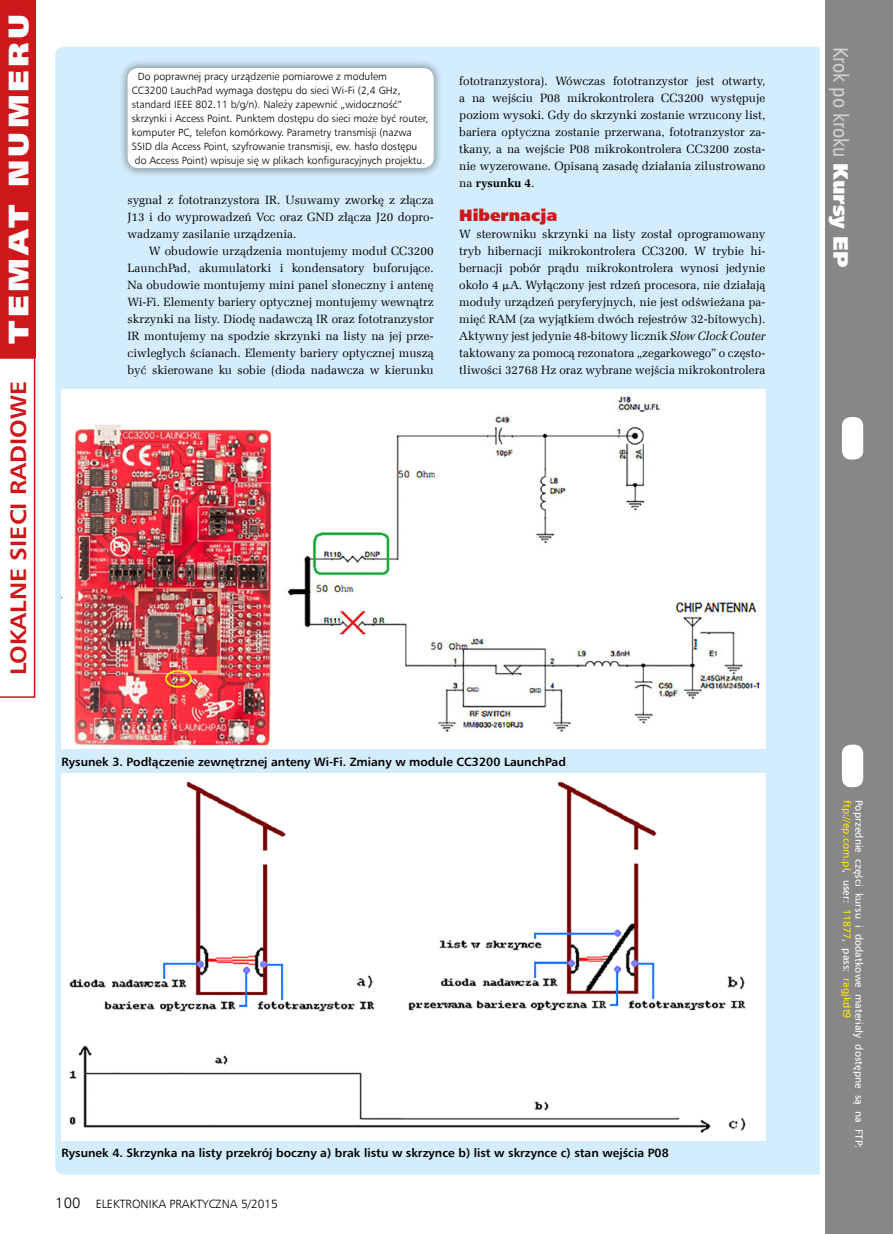
<style>
.page{position:relative;width:893px;height:1234px;background:#fff}
.page>*{position:absolute;margin:0;border:0;box-sizing:border-box;transform-origin:0 0}
._4_Podpis{font:28.5px "Humnst 777 X Blk EU";letter-spacing:.1em;color:#fff;scale:1.1 1}
._4_Podpis-2{font:700 22.5px "Humnst 777 EU";color:#cd171a;scale:1.1 1}
.t1{font:21px "Humnst 777 Cn EU";color:#d0d0d0}
._3_Srodtytul_kurs{font:16.5px "Humnst 777 X Blk EU";color:#cd171a}
._1_Body{font:12px/17px "Zapf Ellipt EU";color:#000;text-align:justify}
._4_Podpis-3{font:700 12px "Humnst 777 EU";color:#000}
.t2{font:12px "Humnst 777 Lt EU";color:#000}
.t3{font:10.5px/14px "Humnst 777 Lt EU";color:#000}
.t4{font:10.5px "Humnst 777 EU";letter-spacing:.005em;color:#fff}
.t5{font:10.5px "Humnst 777 EU";letter-spacing:.005em;color:#ffed00}
.s1{font-weight:700}
.s2{font-family:"Math With Greek"}
.s3{font-style:italic}
.s4{font-size:15px}
.s5{font-family:"Humnst 777 X Blk EU";color:#fff}
.s6{color:#fff}
</style>
<div class="page">
<div style="left:55px;top:47px;width:778px;height:1127px;background:#d4edfc;border-radius:9px"></div>
<div style="left:825px;top:0;width:68px;height:1233px;background:#878787"></div>
<div style="left:842px;top:417px;width:21px;height:42px;background:#fff;border-radius:9px"></div>
<div style="left:842px;top:744px;width:21px;height:43px;background:#fff;border-radius:9px"></div>
<hr style="left:821px;top:0;width:4px;height:1233px;background:#fff">
<div style="left:0;top:0;width:35px;height:357px;background:#cd171a"></div>
<svg style="left:0;top:357px;width:35px;height:340px"></svg>
<img style="left:62px;top:390px;width:703px;height:358px">
<img style="left:62px;top:773px;width:703px;height:367px">
<div style="left:118px;top:58px;width:326px;height:120px;background:#000;opacity:.35"></div>
<div style="left:128px;top:68px;width:306px;height:100px;background:#fff;border-radius:11px"></div>
<p class="_4_Podpis" style="left:0;top:343px;width:301px;rotate:-90deg">TEMAT NUMERU</p>
<p class="_4_Podpis-2" style="left:4px;top:675px;width:269px;rotate:-90deg">LOKALNE SIECI RADIOWE</p>
<p class="t3" style="left:132px;top:69px;width:298px;text-indent:6px">Do poprawnej pracy urządzenie pomiarowe z modułem<br>CC3200 LauchPad wymaga dostępu do sieci Wi-Fi (2,4 GHz, standard IEEE 802.11 b/g/n). Należy zapewnić „widoczność” skrzynki i Access Point. Punktem dostępu do sieci może być router, komputer PC, telefon komórkowy. Parametry transmisji (nazwa SSID dla Access Point, szyfrowanie transmisji, ew. hasło dostępu do Access Point) wpisuje się w plikach konfiguracyjnych projektu.</p>
<p class="_1_Body" style="left:128px;top:192px;width:308px">sygnał z fototranzystora IR. Usuwamy zworkę z złącza J13 i do wyprowadzeń Vcc oraz GND złącza J20 dopro&shy;wadzamy zasilanie urządzenia.</p>
<p class="_1_Body" style="left:128px;top:243px;width:308px;text-indent:21px">W obudowie urządzenia montujemy moduł CC3200<br>LaunchPad, akumulatorki i kondensatory buforujące.<br>Na obudowie montujemy mini panel słoneczny i antenę Wi-Fi. Elementy bariery optycznej montujemy wewnątrz skrzynki na listy. Diodę nadawczą IR oraz fototranzystor IR montujemy na spodzie skrzynki na listy na jej prze&shy;ciwległych ścianach. Elementy bariery optycznej muszą być skierowane ku sobie (dioda nadawcza w kierunku</p>
<p class="_1_Body" style="left:459px;top:73px;width:308px">fototranzystora). Wówczas fototranzystor jest otwarty, a na wejściu P08 mikrokontrolera CC3200 występuje poziom wysoki. Gdy do skrzynki zostanie wrzucony list, bariera optyczna zostanie przerwana, fototranzystor za&shy;tkany, a na wejście P08 mikrokontrolera CC3200 zosta&shy;nie wyzerowane. Opisaną zasadę działania zilustrowano na <span class="s1">rysunku 4</span>.</p>
<p class="_3_Srodtytul_kurs" style="left:459px;top:205px;width:100px">Hibernacja</p>
<p class="_1_Body" style="left:459px;top:226px;width:308px">W sterowniku skrzynki na listy został oprogramowany tryb hibernacji mikrokontrolera CC3200. W trybie hi&shy;bernacji pobór prądu mikrokontrolera wynosi jedynie około 4 <span class="s2">m</span>A. Wyłączony jest rdzeń procesora, nie działają moduły urządzeń peryferyjnych, nie jest odświeżana pa&shy;mięć RAM (za wyjątkiem dwóch rejestrów 32-bitowych).<br>Aktywny jest jedynie 48-bitowy licznik <span class="s3">Slow Clock Couter </span>taktowany za pomocą rezonatora „zegarkowego” o często&shy;tliwości 32768 Hz oraz wybrane wejścia mikrokontrolera</p>
<p class="_4_Podpis-3" style="left:62px;top:754px;width:506px">Rysunek 3. Podłączenie zewnętrznej anteny Wi-Fi. Zmiany w module CC3200 LaunchPad</p>
<p class="_4_Podpis-3" style="left:62px;top:1145px;width:609px">Rysunek 4. Skrzynka na listy przekrój boczny a) brak listu w skrzynce b) list w skrzynce c) stan wejścia P08</p>
<p class="t2" style="left:55px;top:1196px;width:224px"><span class="s4">100</span> ELEKTRONIKA PRAKTYCZNA 5/2015</p>
<h3 class="t1" style="left:854px;top:47px;width:222px;rotate:90deg">Krok po kroku <span class="s5">Kursy EP</span></h3>
<p class="t5" style="left:853px;top:799px;width:220px;rotate:90deg">ftp://ep.com.pl<span class="s6">, user:</span> 11877<span class="s6">, pass:</span> ragjkdt9</p>
<p class="t4" style="left:865px;top:799px;width:350px;rotate:90deg">Poprzednie części kursu i dodatkowe materiały dostępne są na FTP:</p>
</div>
